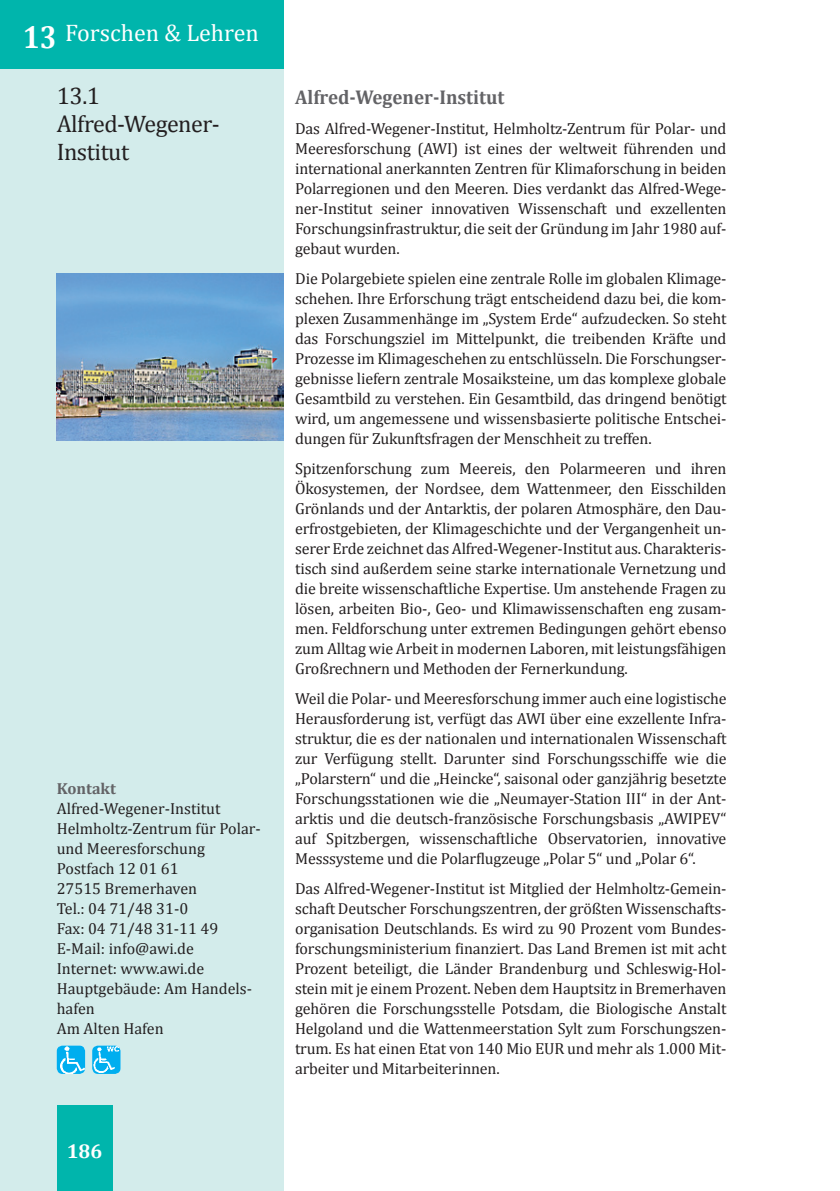
<style>
.page{position:relative;width:840px;height:1191px;background:#fff}
.page>*{position:absolute;margin:0;border:0;box-sizing:border-box;transform-origin:0 0}
.t1{font:24px/28px "Cambria";letter-spacing:-.02em;color:#231f20}
.t2{font:24px "Cambria";color:#fff}
.t3{font:700 20px "Cambria";color:#636366;scale:.95 1}
.t4{font:700 20px "Cambria";color:#fff}
.t5{font:16px/20px "Cambria";letter-spacing:-.01em;color:#231f20;text-align:justify}
.t6{font:700 16px "Cambria";color:#636366}
.s1{font-weight:700;font-size:32px}
</style>
<div class="page">
<div style="left:0;top:0;width:283px;height:1191px;background:#d3eceb"></div>
<div style="left:0;top:0;width:283px;height:68px;background:#00b5ac"></div>
<div style="left:57px;top:1106px;width:55px;height:85px;background:#00b5ac"></div>
<img style="left:57px;top:274px;width:226px;height:166px">
<img style="left:57px;top:1045px;width:28px;height:29px">
<img style="left:92px;top:1045px;width:28px;height:29px">
<h1 class="t2" style="left:23px;top:19px;width:237px"><span class="s1">13</span> Forschen &amp; Lehren</h1>
<h1 class="t1" style="left:57px;top:81px;width:164px">13.1<br>Alfred-Wegener-<br>Institut</h1>
<p class="t6" style="left:57px;top:777px;width:61px">Kontakt</p>
<p class="t5" style="left:57px;top:798px;width:205px;text-align:left">Alfred-Wegener-Institut<br>Helmholtz-Zentrum für Polar&shy;und Meeresforschung<br>Postfach 12 01 61<br>27515 Bremerhaven<br>Tel.: 04 71/48 31-0<br>Fax: 04 71/48 31-11 49<br>E-Mail: info@awi.de<br>Internet: www.awi.de<br>Hauptgebäude: Am Handels&shy;hafen<br>Am Alten Hafen</p>
<p class="t4" style="left:67px;top:1137px;width:37px">186</p>
<p class="t3" style="left:295px;top:83px;width:222px">Alfred-Wegener-Institut</p>
<p class="t5" style="left:295px;top:118px;width:432px">Das Alfred-Wegener-Institut, Helmholtz-Zentrum für Polar- und Meeresforschung (AWI) ist eines der weltweit führenden und international anerkannten Zentren für Klimaforschung in beiden Polarregionen und den Meeren. Dies verdankt das Alfred-Wege&shy;ner-Institut seiner innovativen Wissenschaft und exzellenten Forschungsinfrastruktur, die seit der Gründung im Jahr 1980 auf&shy;gebaut wurden.</p>
<p class="t5" style="left:295px;top:268px;width:432px">Die Polargebiete spielen eine zentrale Rolle im globalen Klimage&shy;schehen. Ihre Erforschung trägt entscheidend dazu bei, die kom&shy;plexen Zusammenhänge im „System Erde“ aufzudecken. So steht das Forschungsziel im Mittelpunkt, die treibenden Kräfte und Prozesse im Klimageschehen zu entschlüsseln. Die Forschungser&shy;gebnisse liefern zentrale Mosaiksteine, um das komplexe globale Gesamtbild zu verstehen. Ein Gesamtbild, das dringend benötigt wird, um angemessene und wissensbasierte politische Entschei&shy;dungen für Zukunftsfragen der Menschheit zu treffen.</p>
<p class="t5" style="left:295px;top:458px;width:432px">Spitzenforschung zum Meereis, den Polarmeeren und ihren Ökosystemen, der Nordsee, dem Wattenmeer, den Eisschilden Grönlands und der Antarktis, der polaren Atmosphäre, den Dau&shy;erfrostgebieten, der Klimageschichte und der Vergangenheit un&shy;serer Erde zeichnet das Alfred-Wegener-Institut aus. Charakteris&shy;tisch sind außerdem seine starke internationale Vernetzung und die breite wissenschaftliche Expertise. Um anstehende Fragen zu lösen, arbeiten Bio-, Geo- und Klimawissenschaften eng zusam&shy;men. Feldforschung unter extremen Bedingungen gehört ebenso zum Alltag wie Arbeit in modernen Laboren, mit leistungsfähigen Großrechnern und Methoden der Fernerkundung.</p>
<p class="t5" style="left:295px;top:688px;width:432px">Weil die Polar- und Meeresforschung immer auch eine logistische Herausforderung ist, verfügt das AWI über eine exzellente Infra&shy;struktur, die es der nationalen und internationalen Wissenschaft zur Verfügung stellt. Darunter sind Forschungsschiffe wie die „Polarstern“ und die „Heincke“, saisonal oder ganzjährig besetzte Forschungsstationen wie die „Neumayer-Station III“ in der Ant&shy;arktis und die deutsch-französische Forschungsbasis „AWIPEV“ auf Spitzbergen, wissenschaftliche Observatorien, innovative Messsysteme und die Polarflugzeuge „Polar 5“ und „Polar 6“.</p>
<p class="t5" style="left:295px;top:878px;width:432px">Das Alfred-Wegener-Institut ist Mitglied der Helmholtz-Gemein&shy;schaft Deutscher Forschungszentren, der größten Wissenschafts&shy;organisation Deutschlands. Es wird zu 90 Prozent vom Bundes&shy;forschungsministerium finanziert. Das Land Bremen ist mit acht Prozent beteiligt, die Länder Brandenburg und Schleswig-Hol&shy;stein mit je einem Prozent. Neben dem Hauptsitz in Bremerhaven gehören die Forschungsstelle Potsdam, die Biologische Anstalt Helgoland und die Wattenmeerstation Sylt zum Forschungszen&shy;trum. Es hat einen Etat von 140 Mio EUR und mehr als 1.000 Mit&shy;arbeiter und Mitarbeiterinnen.</p>
</div>
